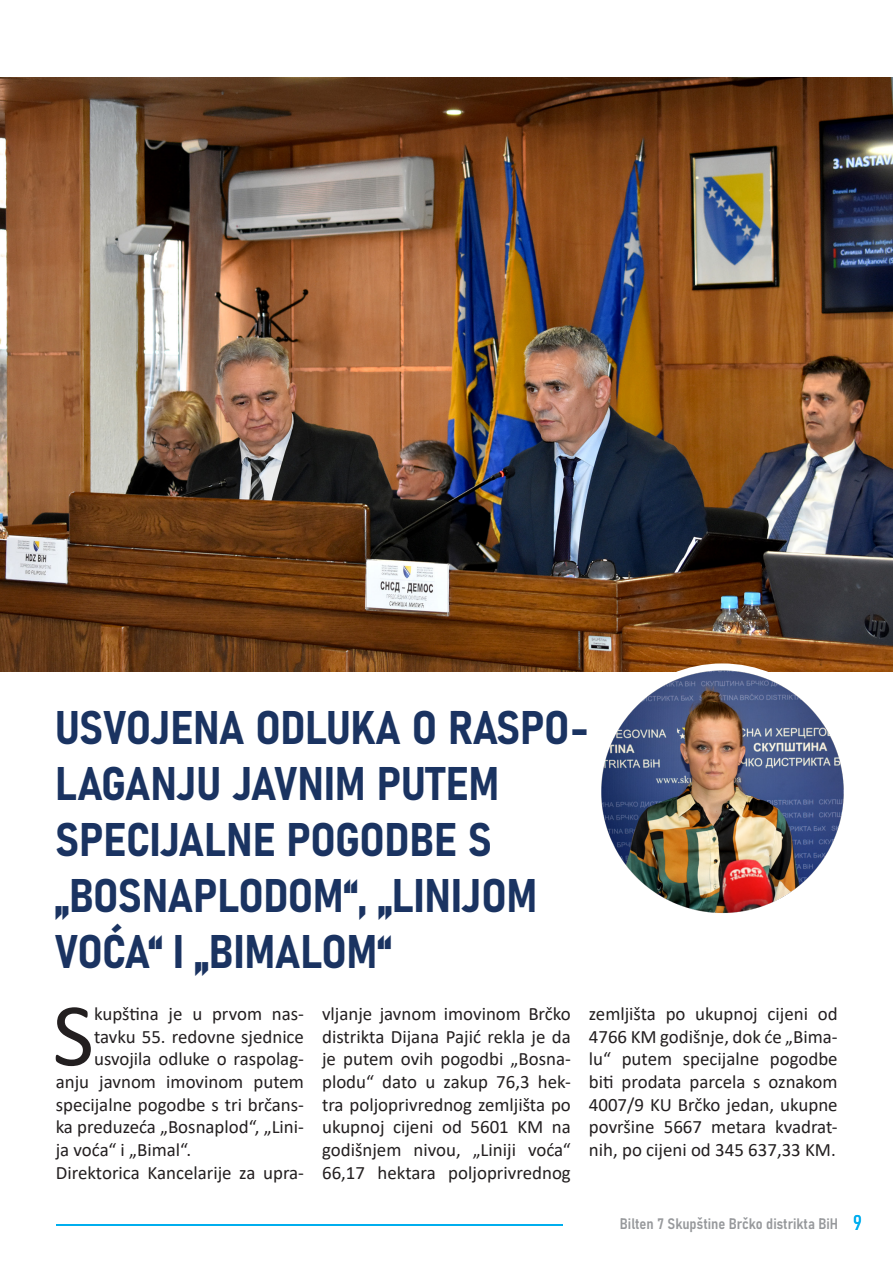
<style>
.page{position:relative;width:893px;height:1263px;background:#fff}
.page>*{position:absolute;margin:0;border:0;box-sizing:border-box;transform-origin:0 0}
.t1{font:90.3px "Calibri";color:#231f20}
.t2{font:46.5px/55.8px "Bahnschrift";letter-spacing:-.01em;color:#1a3361}
.t3{font:18.9px/22.6px "Calibri";color:#231f20;text-align:justify}
.t4{font:15px "Bahnschrift";color:#97999c}
.s1{font-size:21px;color:#00aeef}
</style>
<div class="page">
<hr style="left:56px;top:1224px;width:506px;height:2px;background:#00aeee">
<img style="left:0;top:77px;width:893px;height:595px">
<img style="left:597px;top:666px;width:249px;height:247px">
<p class="t2" style="left:55px;top:697px;width:535px">USVOJENA ODLUKA O RASPO-<br>LAGANJU JAVNIM PUTEM<br>SPECIJALNE POGODBE S</p>
<p class="t2" style="left:55px;top:864px;width:484px">„BOSNAPLODOM“, „LINIJOM<br>VOĆA“ I „BIMALOM“</p>
<p class="t1" style="left:53px;top:972px;width:43px">S</p>
<p class="t3" style="left:94px;top:1002px;width:211px">kupština je u prvom nas-</p>
<p class="t3" style="left:322px;top:1002px;width:250px">vljanje javnom imovinom Brčko distrikta Dijana Pajić rekla je da je putem ovih pogodbi „Bosna&shy;plodu“ dato u zakup 76,3 hek&shy;tra poljoprivrednog zemljišta po ukupnoj cijeni od 5601 KM na godišnjem nivou, „Liniji voća“ 66,17 hektara poljoprivrednog</p>
<p class="t3" style="left:589px;top:1002px;width:250px">zemljišta po ukupnoj cijeni od 4766 KM godišnje, dok će „Bima&shy;lu“ putem specijalne pogodbe biti prodata parcela s oznakom 4007/9 KU Brčko jedan, ukupne površine 5667 metara kvadrat&shy;nih, po cijeni od 345 637,33 KM.</p>
<p class="t3" style="left:94px;top:1024px;width:211px">tavku 55. redovne sjednice</p>
<p class="t3" style="left:94px;top:1047px;width:211px">usvojila odluke o raspolag-</p>
<p class="t3" style="left:56px;top:1070px;width:250px">anju javnom imovinom putem</p>
<p class="t3" style="left:56px;top:1092px;width:250px">specijalne pogodbe s tri brčans-</p>
<p class="t3" style="left:56px;top:1115px;width:250px">ka preduzeća „Bosnaplod“, „Lini-</p>
<p class="t3" style="left:56px;top:1138px;width:137px">ja voća“ i „Bimal“.</p>
<p class="t3" style="left:56px;top:1160px;width:250px">Direktorica Kancelarije za upra-</p>
<p class="t4" style="left:620px;top:1212px;width:243px">Bilten 7 Skupštine Brčko distrikta BiH <span class="s1">9</span></p>
</div>
